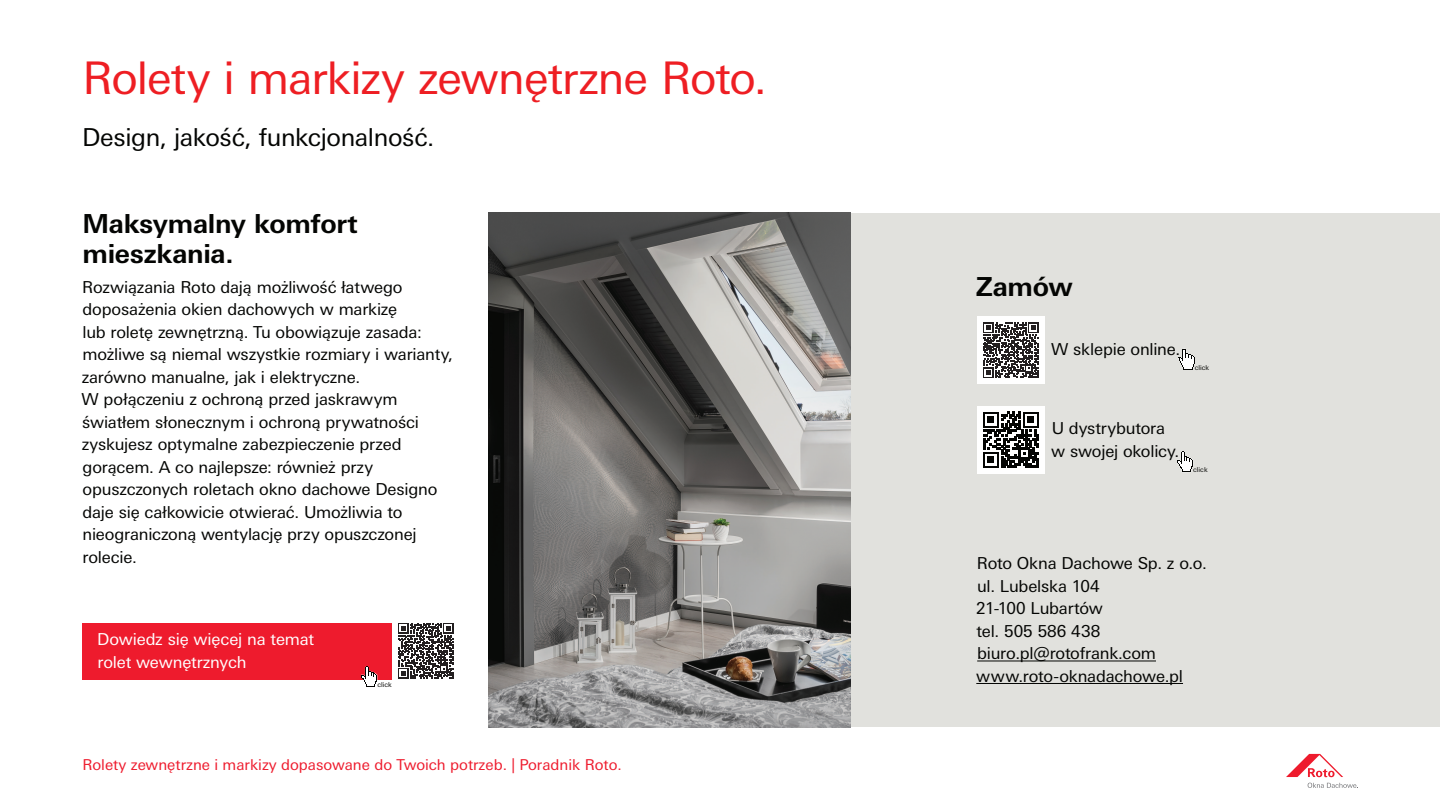
<style>
.page{position:relative;width:1440px;height:810px;background:#fff}
.page>*{position:absolute;margin:0;border:0;box-sizing:border-box;transform-origin:0 0}
.t1{font:45px "Univers Next W1 G";letter-spacing:-.02em;color:#ee1e23}
.t2{font:700 26.25px/30px "Univers Next W1 G";letter-spacing:-.015em;color:#040503}
.t3{font:24.75px "Univers Next W1 G";letter-spacing:-.015em;color:#040503}
.t4{font:16.5px/22.5px "Univers Next W1 G";letter-spacing:-.01em;color:#040503}
.t5{font:16.5px/22.5px "Univers Next W1 G";letter-spacing:-.01em;color:#fff}
.t6{font:15px "Univers Next W1 G";color:#ee1b2d}
.t7{font:6.75px "Univers Next W1 G";letter-spacing:.01em;color:#040503}
</style>
<div class="page">
<div style="left:807px;top:213px;width:633px;height:513px;background:#e1e1dd"></div>
<hr style="left:977px;top:661px;width:179px;height:1px;background:#040503">
<hr style="left:976px;top:683px;width:207px;height:1px;background:#040503">
<div style="left:82px;top:623px;width:371px;height:57px;background:#ee1b2d"></div>
<div style="left:392px;top:617px;width:67px;height:68px;background:#fff"></div>
<svg style="left:398px;top:623px;width:55px;height:56px"></svg>
<svg style="left:1286px;top:754px;width:57px;height:23px"></svg>
<svg style="left:1308px;top:783px;width:50px;height:5px"></svg>
<img style="left:488px;top:213px;width:362px;height:515px">
<div style="left:977px;top:406px;width:68px;height:67px;background:#fff"></div>
<svg style="left:983px;top:412px;width:56px;height:55px"></svg>
<div style="left:977px;top:316px;width:68px;height:68px;background:#fff"></div>
<svg style="left:983px;top:322px;width:56px;height:56px"></svg>
<svg style="left:361px;top:666px;width:16px;height:21px"></svg>
<svg style="left:1179px;top:349px;width:16px;height:21px"></svg>
<svg style="left:1177px;top:451px;width:16px;height:21px"></svg>
<h1 class="t1" style="left:82px;top:52px;width:686px">Rolety i markizy zewnętrzne Roto.</h1>
<h3 class="t3" style="left:82px;top:123px;width:354px">Design, jakość, funkcjonalność.</h3>
<h2 class="t2" style="left:82px;top:208px;width:277px">Maksymalny komfort mieszkania.</h2>
<p class="t4" style="left:81px;top:276px;width:373px">Rozwiązania Roto dają możliwość łatwego doposażenia okien dachowych w markizę<br>lub roletę zewnętrzną. Tu obowiązuje zasada: możliwe są niemal wszystkie rozmiary i warianty, zarówno manualne, jak i elektryczne.<br>W połączeniu z ochroną przed jaskrawym światłem słonecznym i ochroną prywatności zyskujesz optymalne zabezpieczenie przed gorącem. A co najlepsze: również przy opuszczonych roletach okno dachowe Designo daje się całkowicie otwierać. Umożliwia to nieograniczoną wentylację przy opuszczonej rolecie.</p>
<p class="t5" style="left:97px;top:628px;width:219px">Dowiedz się więcej na temat rolet wewnętrznych</p>
<p class="t7" style="left:377px;top:681px;width:16px">click</p>
<p class="t6" style="left:82px;top:756px;width:541px">Rolety zewnętrzne i markizy dopasowane do Twoich potrzeb. | Poradnik Roto.</p>
<h2 class="t2" style="left:976px;top:272px;width:98px">Zamów</h2>
<p class="t4" style="left:1051px;top:338px;width:131px">W sklepie online.</p>
<p class="t7" style="left:1195px;top:363px;width:16px">click</p>
<p class="t4" style="left:1051px;top:417px;width:130px">U dystrybutora w swojej okolicy.</p>
<p class="t7" style="left:1193px;top:466px;width:16px">click</p>
<p class="t4" style="left:976px;top:552px;width:232px">Roto Okna Dachowe Sp. z o.o. ul. Lubelska 104<br>21-100 Lubartów<br>tel. 505 586 438 biuro.pl@rotofrank.com www.roto-oknadachowe.pl</p>
</div>
